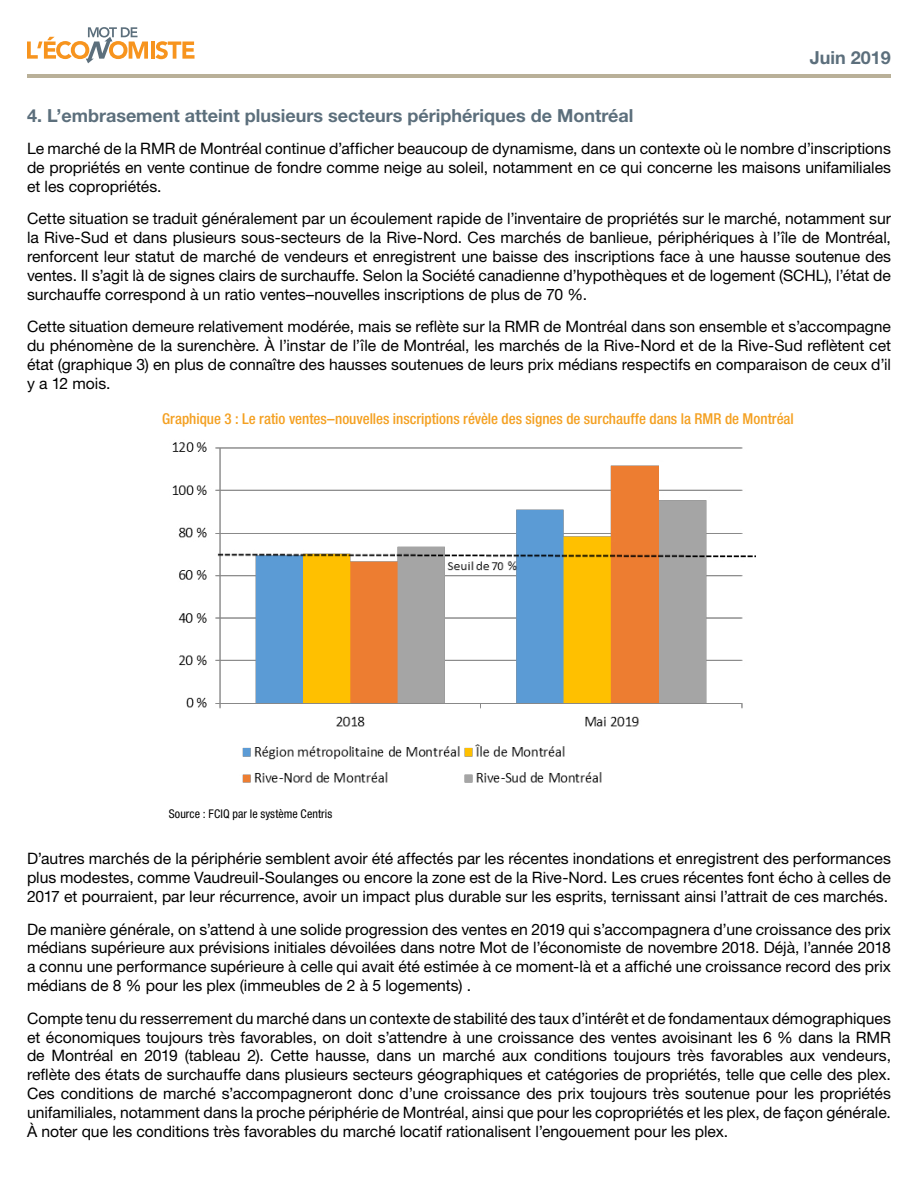
<style>
.page{position:relative;width:918px;height:1188px;background:#fff}
.page>*{position:absolute;margin:0;border:0;box-sizing:border-box;transform-origin:0 0}
.t1{font:700 18px "Helvetica Neue LT Std";color:#5c6f7c}
.t2{font:15.75px/18.9px "Helvetica Neue LT Std";color:#000;text-align:justify}
.t3{font:500 condensed 15px "Helvetica Neue LT Std";color:#f4a021}
.t4{font:condensed 12px "Helvetica Neue LT Std";letter-spacing:.005em;color:#000}
</style>
<div class="page">
<hr style="left:151px;top:42px;width:4px;height:17px;background:#f7941e">
<svg style="left:155px;top:41px;width:40px;height:18px"></svg>
<svg style="left:27px;top:27px;width:121px;height:36px"></svg>
<hr style="left:27px;top:75px;width:864px;height:3px;background:#b9b098">
<img style="left:172px;top:442px;width:584px;height:341px">
<p class="t1" style="left:810px;top:46px;width:83px">Juin 2019</p>
<p class="t1" style="left:27px;top:104px;width:608px">4. L’embrasement atteint plusieurs secteurs périphériques de Montréal</p>
<p class="t2" style="left:27px;top:139px;width:866px">Le marché de la RMR de Montréal continue d’afficher beaucoup de dynamisme, dans un contexte où le nombre d’inscriptions de propriétés en vente continue de fondre comme neige au soleil, notamment en ce qui concerne les maisons unifamiliales et les copropriétés.</p>
<p class="t2" style="left:27px;top:209px;width:866px">Cette situation se traduit généralement par un écoulement rapide de l’inventaire de propriétés sur le marché, notamment sur la Rive-Sud et dans plusieurs sous-secteurs de la Rive-Nord. Ces marchés de banlieue, périphériques à l’île de Montréal, renforcent leur statut de marché de vendeurs et enregistrent une baisse des inscriptions face à une hausse soutenue des ventes. Il s’agit là de signes clairs de surchauffe. Selon la Société canadienne d’hypothèques et de logement (SCHL), l’état de surchauffe correspond à un ratio ventes–nouvelles inscriptions de plus de 70 %.</p>
<p class="t2" style="left:27px;top:317px;width:866px">Cette situation demeure relativement modérée, mais se reflète sur la RMR de Montréal dans son ensemble et s’accompagne du phénomène de la surenchère. À l’instar de l’île de Montréal, les marchés de la Rive-Nord et de la Rive-Sud reflètent cet état (graphique 3) en plus de connaître des hausses soutenues de leurs prix médians respectifs en comparaison de ceux d’il y a 12 mois.</p>
<p class="t3" style="left:162px;top:410px;width:633px">Graphique 3 : Le ratio ventes–nouvelles inscriptions révèle des signes de surchauffe dans la RMR de Montréal</p>
<p class="t4" style="left:169px;top:806px;width:165px">Source : FCIQ par le système Centris</p>
<p class="t2" style="left:27px;top:849px;width:866px">D’autres marchés de la périphérie semblent avoir été affectés par les récentes inondations et enregistrent des performances plus modestes, comme Vaudreuil-Soulanges ou encore la zone est de la Rive-Nord. Les crues récentes font écho à celles de 2017 et pourraient, par leur récurrence, avoir un impact plus durable sur les esprits, ternissant ainsi l’attrait de ces marchés.</p>
<p class="t2" style="left:27px;top:919px;width:866px">De manière générale, on s’attend à une solide progression des ventes en 2019 qui s’accompagnera d’une croissance des prix médians supérieure aux prévisions initiales dévoilées dans notre Mot de l’économiste de novembre 2018. Déjà, l’année 2018 a connu une performance supérieure à celle qui avait été estimée à ce moment-là et a affiché une croissance record des prix médians de 8 % pour les plex (immeubles de 2 à 5 logements) .</p>
<p class="t2" style="left:27px;top:1008px;width:866px">Compte tenu du resserrement du marché dans un contexte de stabilité des taux d’intérêt et de fondamentaux démographiques et économiques toujours très favorables, on doit s’attendre à une croissance des ventes avoisinant les 6 % dans la RMR de Montréal en 2019 (tableau 2). Cette hausse, dans un marché aux conditions toujours très favorables aux vendeurs, reflète des états de surchauffe dans plusieurs secteurs géographiques et catégories de propriétés, telle que celle des plex.<br>Ces conditions de marché s’accompagneront donc d’une croissance des prix toujours très soutenue pour les propriétés unifamiliales, notamment dans la proche périphérie de Montréal, ainsi que pour les copropriétés et les plex, de façon générale.<br>À noter que les conditions très favorables du marché locatif rationalisent l’engouement pour les plex.</p>
</div>
